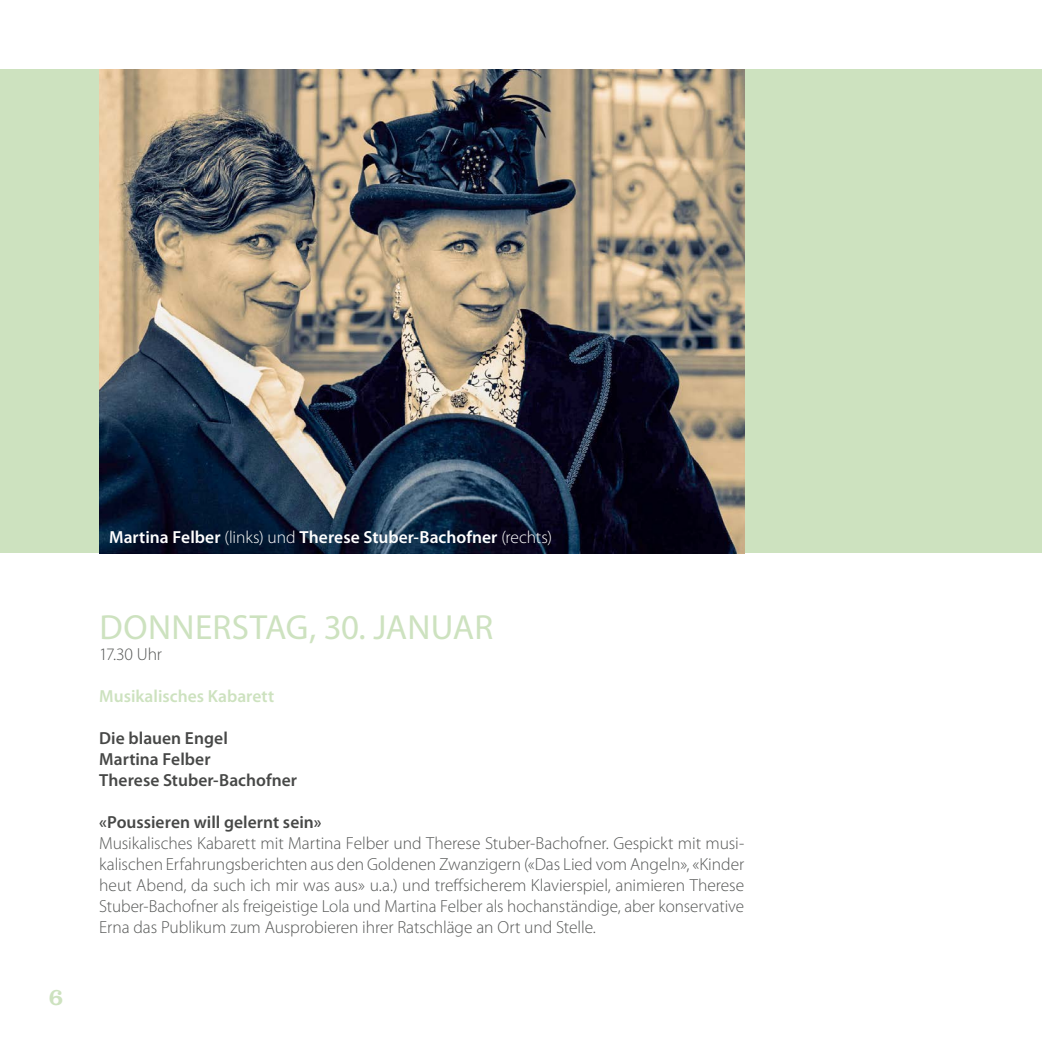
<style>
.page{position:relative;width:1042px;height:1042px;background:#fff}
.page>*{position:absolute;margin:0;border:0;box-sizing:border-box;transform-origin:0 0}
.t1{font:35px "Myriad Pro";letter-spacing:.005em;color:#cde2bf}
.t2{font:24.5px "Clarendon LT Std";color:#cde2bf}
.t3{font:300 17.5px/21px "Myriad Pro";letter-spacing:-.005em;color:#555756;text-align:justify}
.t4{font:600 17.5px/21px "Myriad Pro";letter-spacing:.005em;color:#474847}
.t5{font:600 17.5px "Myriad Pro";letter-spacing:.005em;color:#fff}
.t6{font:600 17.5px "Myriad Pro";color:#cde2bf}
.s1{font-weight:300}
</style>
<div class="page">
<div style="left:0;top:69px;width:1042px;height:484px;background:#cde2bf"></div>
<img style="left:99px;top:69px;width:645px;height:484px">
<h2 class="t2" style="left:49px;top:983px;width:16px">6</h2>
<p class="t5" style="left:109px;top:526px;width:444px">Martina Felber <span class="s1">(links) und</span> Therese Stuber-Bachofner <span class="s1">(rechts)</span></p>
<h1 class="t1" style="left:100px;top:606px;width:395px">DONNERSTAG, 30. JANUAR</h1>
<p class="t3" style="left:99px;top:644px;width:64px">17.30 Uhr</p>
<p class="t6" style="left:99px;top:685px;width:177px">Musikalisches Kabarett</p>
<p class="t4" style="left:99px;top:727px;width:199px">Die blauen Engel<br>Martina Felber<br>Therese Stuber-Bachofner</p>
<p class="t4" style="left:99px;top:811px;width:224px">«Poussieren will gelernt sein»</p>
<p class="t3" style="left:99px;top:833px;width:646px">Musikalisches Kabarett mit Martina Felber und Therese Stuber-Bachofner. Gespickt mit musi&shy;kalischen Erfahrungsberichten aus den Goldenen Zwanzigern («Das Lied vom Angeln», «Kinder heut Abend, da such ich mir was aus» u.a.) und treffsicherem Klavierspiel, animieren Therese Stuber-Bachofner als freigeistige Lola und Martina Felber als hochanständige, aber konservative Erna das Publikum zum Ausprobieren ihrer Ratschläge an Ort und Stelle.</p>
</div>
